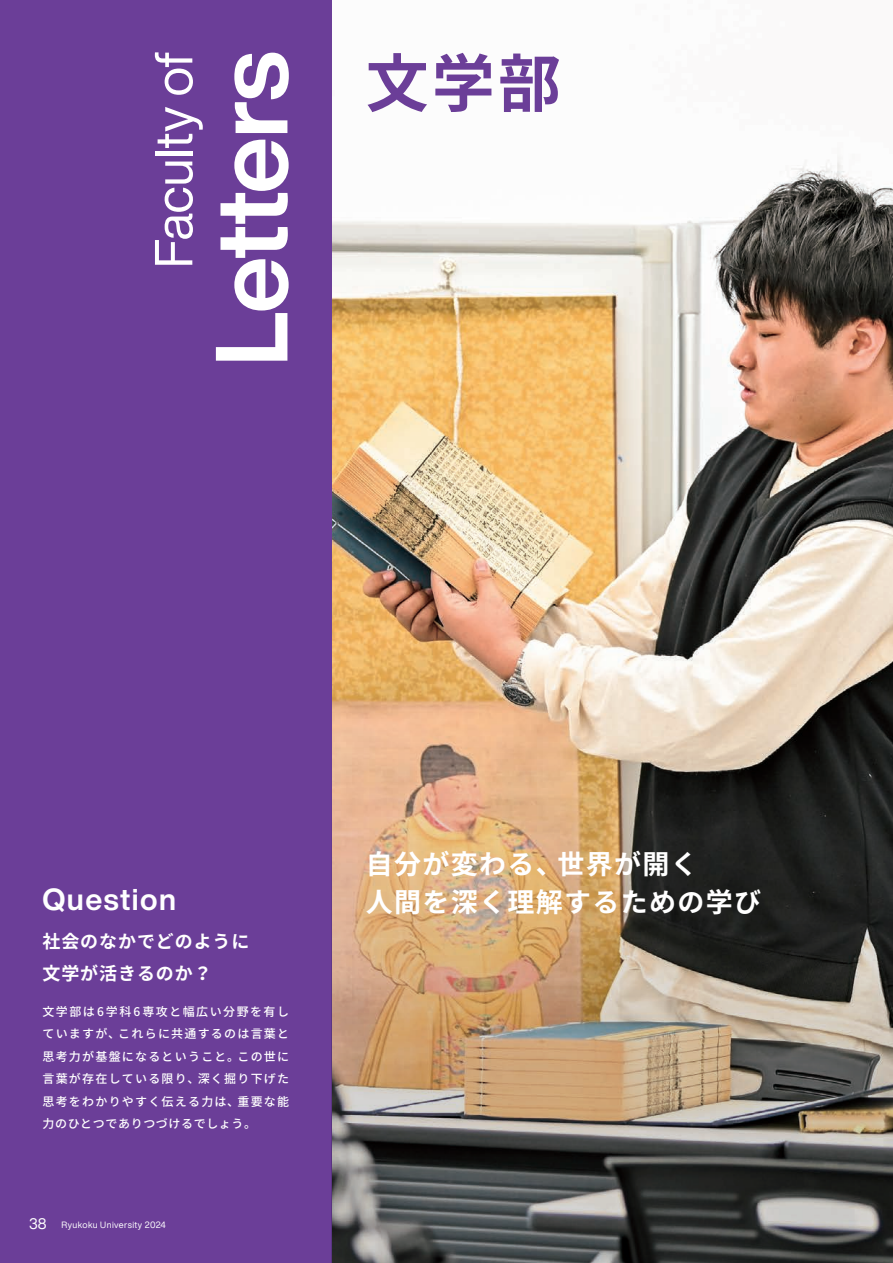
<style>
.page{position:relative;width:893px;height:1263px;background:#fff}
.page>*{position:absolute;margin:0;border:0;box-sizing:border-box;transform-origin:0 0}
.t1{font:700 100.5px "Helvetica Now Display";letter-spacing:-.015em;color:#fff}
.t2{font:700 63px "Noto Sans CJ Kjp";color:#6b3e98}
.t3{font:52.5px "Helvetica Now Display";letter-spacing:-.01em;color:#fff}
.t4{font:700 30px "Helvetica Now Display";letter-spacing:.05em;color:#fff}
.t5{font:700 27px/37.5px "Noto Sans CJ Kjp";letter-spacing:.05em;color:#fff}
.t6{font:700 18px/31.5px "Noto Sans CJ Kjp";letter-spacing:.05em;color:#fff}
.t7{font:500 12px/22.5px "Noto Sans CJ Kjp";letter-spacing:.105em;color:#fff;text-align:justify}
.t8{font:9px "Helvetica Now Display";letter-spacing:.045em;color:#fff}
.s1{font-size:15px}
</style>
<div class="page">
<img style="left:332px;top:157px;width:561px;height:494px">
<div style="left:0;top:0;width:332px;height:1263px;background:#6b3e98"></div>
<img style="left:332px;top:651px;width:561px;height:612px">
<h3 class="t3" style="left:137px;top:268px;width:219px;rotate:-90deg">Faculty of</h3>
<h1 class="t1" style="left:182px;top:366px;width:317px;rotate:-90deg">Letters</h1>
<h2 class="t2" style="left:366px;top:48px;width:197px">文学部</h2>
<h3 class="t4" style="left:43px;top:879px;width:135px">Question</h3>
<h3 class="t6" style="left:43px;top:926px;width:209px">社会のなかでどのように文学が活きるのか？</h3>
<p class="t7" style="left:43px;top:1000px;width:248px">文学部は6学科6専攻と幅広い分野を有していますが、これらに共通するのは言葉と思考力が基盤になるということ。この世に言葉が存在している限り、深く掘り下げた思考をわかりやすく伝える力は、重要な能力のひとつでありつづけるでしょう。</p>
<p class="t8" style="left:29px;top:1219px;width:138px"><span class="s1">38</span> Ryukoku University 2024</p>
<h3 class="t5" style="left:366px;top:846px;width:397px">自分が変わる、世界が開く<br>人間を深く理解するための学び</h3>
</div>
